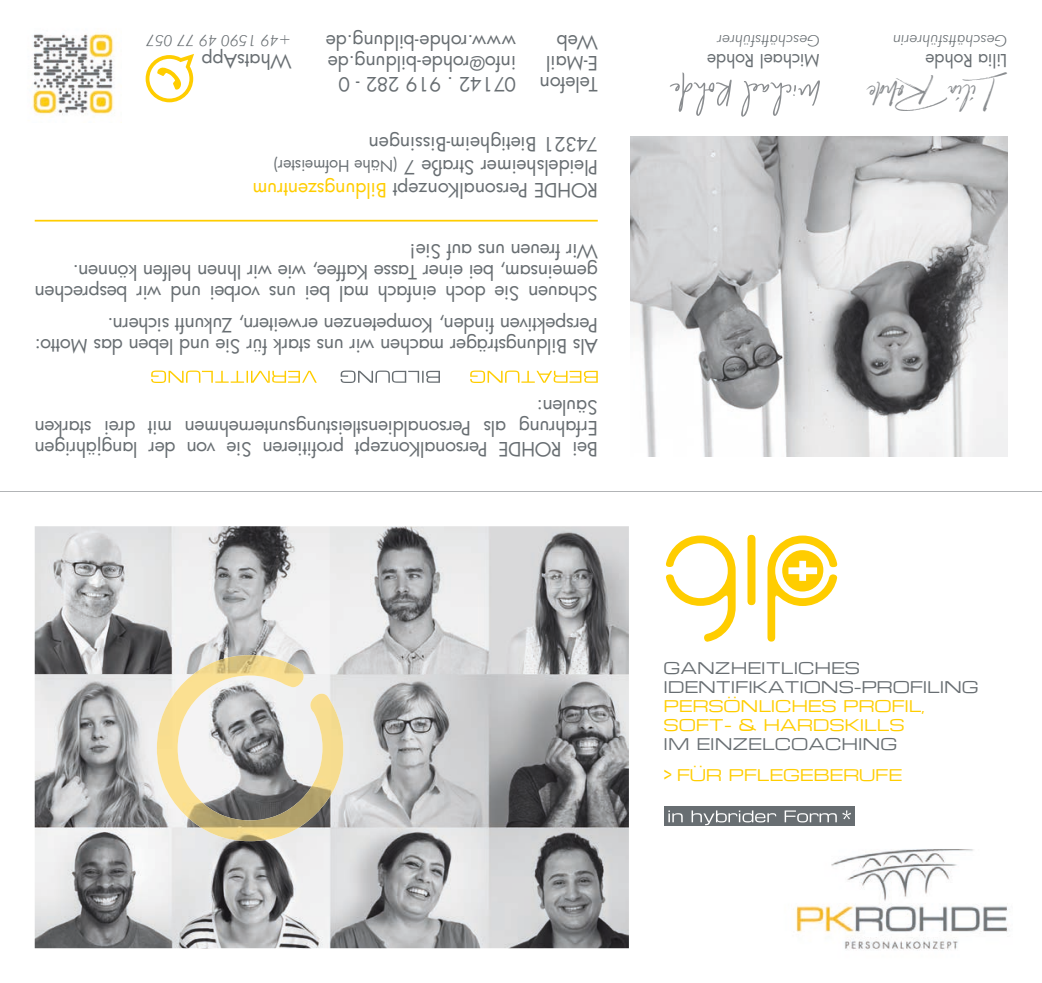
<style>
.page{position:relative;width:1042px;height:983px;background:#fff}
.page>*{position:absolute;margin:0;border:0;box-sizing:border-box;transform-origin:0 0}
.t1{font:56px "My Friend";color:#8a8d90}
.t2{font:29.75px "Marquette";letter-spacing:.01em;color:#8a8d90}
.t3{font:19.25px/21px "Futura";letter-spacing:-.01em;color:#686e72}
.t4{font:17.5px "Futura";letter-spacing:-.005em;color:#686e72}
.t5{font:15.75px/18.9px "Michroma";color:#686e72}
.t6{font:15.75px/18.9px "Michroma";letter-spacing:-.01em;color:#ffcd00}
.t7{font:italic 300 15.75px "Futura BT";color:#686e72}
.t8{font:15.75px "Futura";color:#686e72}
.s1{color:#ffcd00}
</style>
<div class="page">
<img style="left:35px;top:526px;width:594px;height:421px">
<img style="left:157px;top:655px;width:186px;height:186px">
<svg style="left:666px;top:534px;width:172px;height:107px"></svg>
<svg style="left:151px;top:370px;width:166px;height:13px"></svg>
<svg style="left:341px;top:370px;width:99px;height:13px"></svg>
<svg style="left:470px;top:370px;width:128px;height:13px"></svg>
<img style="left:630px;top:136px;width:377px;height:320px">
<hr style="left:35px;top:220px;width:563px;height:1px;background:#ffcd00">
<img style="left:32px;top:33px;width:82px;height:82px">
<svg style="left:146px;top:54px;width:48px;height:48px"></svg>
<img style="left:795px;top:824px;width:215px;height:127px">
<div style="left:663px;top:806px;width:191px;height:20px;background:#686e72"></div>
<svg style="left:668px;top:810px;width:183px;height:15px"></svg>
<hr style="left:0;top:491px;width:1042px;height:1px;background:#b2b4b6">
<p class="t7" style="left:291px;top:50px;width:147px;rotate:-180deg">+49 1590 49 77 057</p>
<p class="t3" style="left:291px;top:72px;width:91px;rotate:-180deg">WhatsApp</p>
<p class="t3" style="left:516px;top:95px;width:192px;rotate:-180deg">07142 . 919 282 - 0 info@rohde-bildung.de www.rohde-bildung.de</p>
<p class="t3" style="left:598px;top:95px;width:59px;rotate:-180deg">Telefon<br>E-Mail<br>Web</p>
<p class="t3" style="left:598px;top:179px;width:230px;line-height:23.1px;rotate:-180deg">Pleidelsheimer Straße 7<br>74321 Bietigheim-Bissingen</p>
<p class="t8" style="left:398px;top:176px;width:125px;rotate:-180deg">(Nähe Hofmeister)</p>
<p class="t3" style="left:598px;top:201px;width:347px;rotate:-180deg">ROHDE PersonalKonzept <span class="s1">Bildungszentrum</span></p>
<p class="t3" style="left:598px;top:304px;width:564px;rotate:-180deg">Schauen Sie doch einfach mal bei uns vorbei und wir besprechen gemeinsam, bei einer Tasse Kaffee, wie wir Ihnen helfen können.<br>Wir freuen uns auf Sie!</p>
<p class="t3" style="left:598px;top:356px;width:564px;rotate:-180deg">Als Bildungsträger machen wir uns stark für Sie und leben das Motto:<br>Perspektiven finden, Kompetenzen erweitern, Zukunft sichern.</p>
<p class="t3" style="left:598px;top:460px;width:564px;text-align:justify;rotate:-180deg">Bei ROHDE PersonalKonzept profitieren Sie von der langjährigen Erfahrung als Personaldienstleistungsunternehmen mit drei starken Säulen:</p>
<p class="t7" style="left:820px;top:50px;width:104px;rotate:-180deg">Geschäftsführer</p>
<h1 class="t1" style="left:820px;top:122px;width:150px;rotate:-180deg">Michael Rohde</h1>
<p class="t4" style="left:820px;top:72px;width:114px;rotate:-180deg">Michael Rohde</p>
<p class="t7" style="left:1007px;top:50px;width:116px;rotate:-180deg">Geschäftsführerin</p>
<h2 class="t2" style="left:997px;top:114px;width:131px;rotate:-180deg">Lilia Rohde</h2>
<p class="t4" style="left:1007px;top:72px;width:83px;rotate:-180deg">Lilia Rohde</p>
<p class="t5" style="left:663px;top:659px;width:316px">GANZHEITLICHES<br>IDENTIFIKATIONS-PROFILING</p>
<p class="t6" style="left:663px;top:697px;width:263px">PERSÖNLICHES PROFIL,<br>SOFT- &amp; HARDSKILLS</p>
<p class="t5" style="left:663px;top:734px;width:235px">IM EINZELCOACHING</p>
<p class="t6" style="left:663px;top:766px;width:240px">&gt; FÜR PFLEGEBERUFE</p>
</div>
